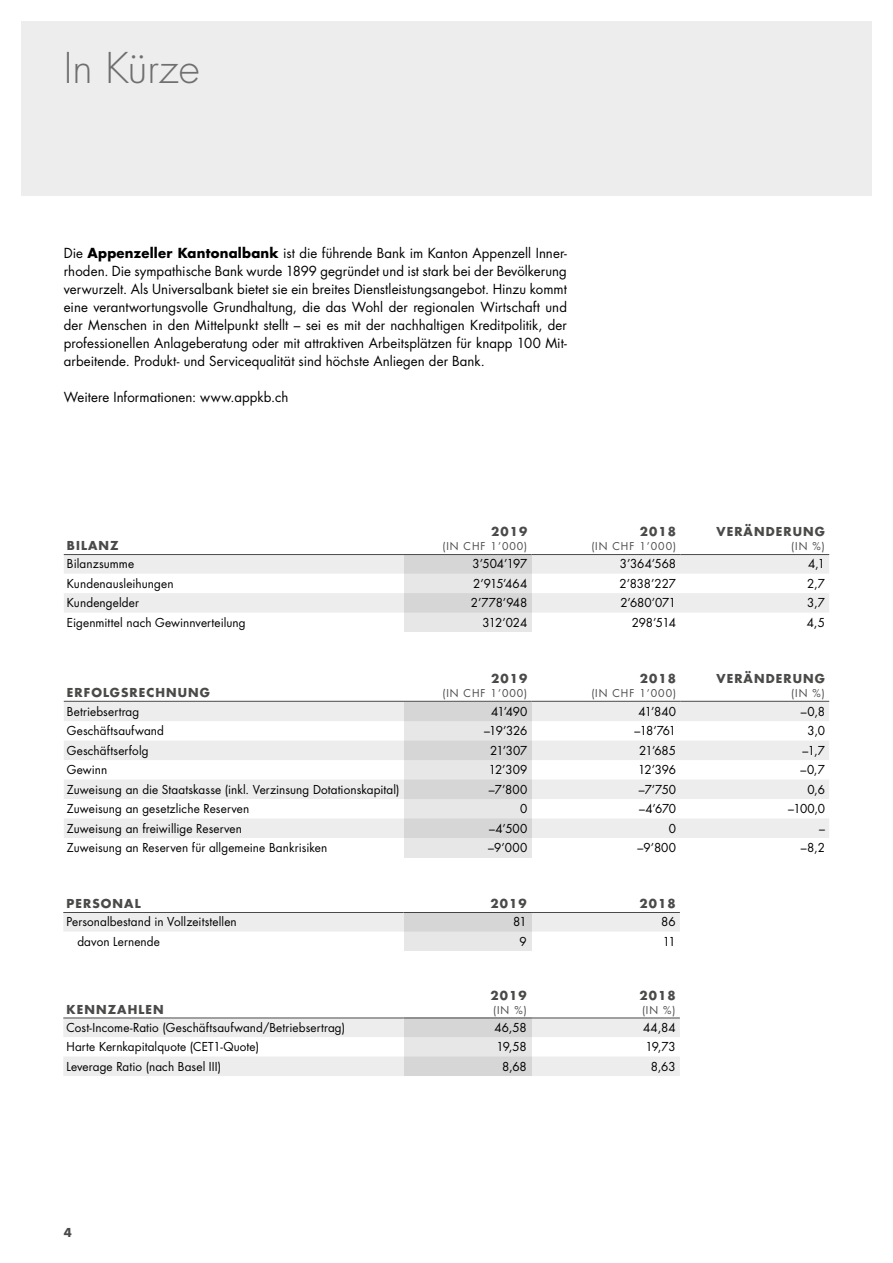
<style>
.page{position:relative;width:893px;height:1263px;background:#fff}
.page>*{position:absolute;margin:0;border:0;box-sizing:border-box;transform-origin:0 0}
.t1{font:300 41.25px "Futura LT Pro";color:#706f6f}
.t2{font:13.5px/18px "Futura LT Pro";letter-spacing:.005em;color:#000;text-align:justify}
.t3{font:12px "Futura LT Pro";letter-spacing:.005em;color:#000}
.t4{font:700 12px "Futura LT Pro";letter-spacing:.09em;color:#4a4a49}
.t5{font:10.5px "Futura LT Pro";letter-spacing:.09em;color:#4a4a49}
.s1{font-weight:700}
</style>
<div class="page">
<div style="left:21px;top:21px;width:851px;height:175px;background:#ededed"></div>
<svg style="left:64px;top:555px;width:765px;height:58px;fill:#ededed"></svg>
<hr style="left:64px;top:554px;width:340px;height:1px;background:#4a4a49">
<hr style="left:404px;top:554px;width:127px;height:1px;background:#4a4a49">
<hr style="left:531px;top:554px;width:149px;height:1px;background:#4a4a49">
<hr style="left:680px;top:554px;width:149px;height:1px;background:#4a4a49">
<div style="left:404px;top:555px;width:127px;height:77px;background:#dcdcdc"></div>
<svg style="left:64px;top:702px;width:765px;height:136px;fill:#ededed"></svg>
<hr style="left:64px;top:701px;width:340px;height:1px;background:#4a4a49">
<hr style="left:404px;top:701px;width:127px;height:1px;background:#4a4a49">
<hr style="left:531px;top:701px;width:149px;height:1px;background:#4a4a49">
<hr style="left:680px;top:701px;width:149px;height:1px;background:#4a4a49">
<div style="left:404px;top:702px;width:127px;height:155px;background:#dfdfdf"></div>
<div style="left:63px;top:913px;width:617px;height:18px;background:#ededed"></div>
<hr style="left:63px;top:912px;width:340px;height:1px;background:#4a4a49">
<hr style="left:403px;top:912px;width:128px;height:1px;background:#4a4a49">
<hr style="left:531px;top:912px;width:149px;height:1px;background:#4a4a49">
<div style="left:404px;top:912px;width:127px;height:39px;background:#dcdcdc"></div>
<svg style="left:63px;top:1018px;width:617px;height:58px"></svg>
<hr style="left:63px;top:1017px;width:340px;height:1px;background:#4a4a49">
<hr style="left:403px;top:1017px;width:128px;height:1px;background:#4a4a49">
<hr style="left:531px;top:1017px;width:149px;height:1px;background:#4a4a49">
<div style="left:404px;top:1017px;width:128px;height:59px;background:linear-gradient(to right,#dcdcdc,#dcdcdc)"></div>
<h1 class="t1" style="left:64px;top:41px;width:137px">In Kürze</h1>
<p class="t2" style="left:64px;top:244px;width:505px">Die <span class="s1">Appenzeller Kantonalbank</span> ist die führende Bank im Kanton Appenzell Inner&shy;rhoden. Die sympathische Bank wurde 1899 gegründet und ist stark bei der Bevölkerung verwurzelt. Als Universalbank bietet sie ein breites Dienstleistungsangebot. Hinzu kommt eine verantwortungsvolle Grundhaltung, die das Wohl der regionalen Wirtschaft und der Menschen in den Mittelpunkt stellt – sei es mit der nachhaltigen Kreditpolitik, der professionellen Anlageberatung oder mit attraktiven Arbeitsplätzen für knapp 100 Mit&shy;arbeitende. Produkt- und Servicequalität sind höchste Anliegen der Bank.</p>
<p class="t2" style="left:64px;top:388px;width:226px">Weitere Informationen: www.appkb.ch</p>
<p class="t4" style="left:491px;top:522px;width:38px">2019</p>
<p class="t4" style="left:640px;top:522px;width:38px">2018</p>
<p class="t4" style="left:716px;top:522px;width:110px">VERÄNDERUNG</p>
<p class="t4" style="left:67px;top:536px;width:53px">BILANZ</p>
<p class="t5" style="left:442px;top:539px;width:86px">(IN CHF 1’000)</p>
<p class="t5" style="left:591px;top:539px;width:86px">(IN CHF 1’000)</p>
<p class="t5" style="left:791px;top:539px;width:35px">(IN %)</p>
<p class="t3" style="left:67px;top:556px;width:69px">Bilanzsumme</p>
<p class="t3" style="left:473px;top:556px;width:56px">3’504’197</p>
<p class="t3" style="left:620px;top:556px;width:58px">3’364’568</p>
<p class="t3" style="left:808px;top:556px;width:18px">4,1</p>
<p class="t3" style="left:67px;top:575px;width:108px">Kundenausleihungen</p>
<p class="t3" style="left:473px;top:575px;width:56px">2’915’464</p>
<p class="t3" style="left:619px;top:575px;width:58px">2’838’227</p>
<p class="t3" style="left:807px;top:575px;width:19px">2,7</p>
<p class="t3" style="left:67px;top:595px;width:74px">Kundengelder</p>
<p class="t3" style="left:471px;top:595px;width:58px">2’778’948</p>
<p class="t3" style="left:620px;top:595px;width:57px">2’680’071</p>
<p class="t3" style="left:807px;top:595px;width:19px">3,7</p>
<p class="t3" style="left:67px;top:614px;width:180px">Eigenmittel nach Gewinnverteilung</p>
<p class="t3" style="left:483px;top:614px;width:46px">312’024</p>
<p class="t3" style="left:632px;top:614px;width:46px">298’514</p>
<p class="t3" style="left:807px;top:614px;width:20px">4,5</p>
<p class="t4" style="left:491px;top:669px;width:38px">2019</p>
<p class="t4" style="left:640px;top:669px;width:38px">2018</p>
<p class="t4" style="left:716px;top:669px;width:110px">VERÄNDERUNG</p>
<p class="t4" style="left:67px;top:683px;width:145px">ERFOLGSRECHNUNG</p>
<p class="t5" style="left:442px;top:686px;width:86px">(IN CHF 1’000)</p>
<p class="t5" style="left:591px;top:686px;width:86px">(IN CHF 1’000)</p>
<p class="t5" style="left:791px;top:686px;width:35px">(IN %)</p>
<p class="t3" style="left:67px;top:703px;width:74px">Betriebsertrag</p>
<p class="t3" style="left:491px;top:703px;width:38px">41’490</p>
<p class="t3" style="left:638px;top:703px;width:39px">41’840</p>
<p class="t3" style="left:801px;top:703px;width:25px">–0,8</p>
<p class="t3" style="left:67px;top:723px;width:99px">Geschäftsaufwand</p>
<p class="t3" style="left:484px;top:723px;width:45px">–19’326</p>
<p class="t3" style="left:634px;top:723px;width:43px">–18’761</p>
<p class="t3" style="left:808px;top:723px;width:19px">3,0</p>
<p class="t3" style="left:67px;top:742px;width:83px">Geschäftserfolg</p>
<p class="t3" style="left:490px;top:742px;width:39px">21’307</p>
<p class="t3" style="left:639px;top:742px;width:38px">21’685</p>
<p class="t3" style="left:802px;top:742px;width:24px">–1,7</p>
<p class="t3" style="left:67px;top:761px;width:42px">Gewinn</p>
<p class="t3" style="left:489px;top:761px;width:40px">12’309</p>
<p class="t3" style="left:638px;top:761px;width:39px">12’396</p>
<p class="t3" style="left:801px;top:761px;width:26px">–0,7</p>
<p class="t3" style="left:67px;top:781px;width:334px">Zuweisung an die Staatskasse (inkl. Verzinsung Dotationskapital)</p>
<p class="t3" style="left:489px;top:781px;width:40px">–7’800</p>
<p class="t3" style="left:639px;top:781px;width:39px">–7’750</p>
<p class="t3" style="left:807px;top:781px;width:19px">0,6</p>
<p class="t3" style="left:67px;top:800px;width:184px">Zuweisung an gesetzliche Reserven</p>
<p class="t3" style="left:520px;top:800px;width:9px">0</p>
<p class="t3" style="left:639px;top:800px;width:39px">–4’670</p>
<p class="t3" style="left:788px;top:800px;width:38px">–100,0</p>
<p class="t3" style="left:67px;top:820px;width:177px">Zuweisung an freiwillige Reserven</p>
<p class="t3" style="left:489px;top:820px;width:40px">–4’500</p>
<p class="t3" style="left:669px;top:820px;width:9px">0</p>
<p class="t3" style="left:819px;top:820px;width:7px">–</p>
<p class="t3" style="left:67px;top:839px;width:262px">Zuweisung an Reserven für allgemeine Bankrisiken</p>
<p class="t3" style="left:488px;top:839px;width:41px">–9’000</p>
<p class="t3" style="left:637px;top:839px;width:40px">–9’800</p>
<p class="t3" style="left:801px;top:839px;width:26px">–8,2</p>
<p class="t4" style="left:66px;top:894px;width:76px">PERSONAL</p>
<p class="t4" style="left:491px;top:894px;width:38px">2019</p>
<p class="t4" style="left:639px;top:894px;width:38px">2018</p>
<p class="t3" style="left:66px;top:914px;width:172px">Personalbestand in Vollzeitstellen</p>
<p class="t3" style="left:513px;top:914px;width:15px">81</p>
<p class="t3" style="left:661px;top:914px;width:16px">86</p>
<p class="t3" style="left:77px;top:933px;width:84px">davon Lernende</p>
<p class="t3" style="left:520px;top:933px;width:9px">9</p>
<p class="t3" style="left:663px;top:933px;width:14px">11</p>
<p class="t4" style="left:491px;top:986px;width:38px">2019</p>
<p class="t4" style="left:639px;top:986px;width:38px">2018</p>
<p class="t4" style="left:67px;top:1000px;width:99px">KENNZAHLEN</p>
<p class="t5" style="left:493px;top:1003px;width:35px">(IN %)</p>
<p class="t5" style="left:642px;top:1003px;width:35px">(IN %)</p>
<p class="t3" style="left:66px;top:1019px;width:280px">Cost-Income-Ratio (Geschäftsaufwand/Betriebsertrag)</p>
<p class="t3" style="left:495px;top:1019px;width:34px">46,58</p>
<p class="t3" style="left:643px;top:1019px;width:34px">44,84</p>
<p class="t3" style="left:67px;top:1038px;width:194px">Harte Kernkapitalquote (CET1-Quote)</p>
<p class="t3" style="left:497px;top:1038px;width:32px">19,58</p>
<p class="t3" style="left:645px;top:1038px;width:32px">19,73</p>
<p class="t3" style="left:67px;top:1058px;width:156px">Leverage Ratio (nach Basel III)</p>
<p class="t3" style="left:502px;top:1058px;width:26px">8,68</p>
<p class="t3" style="left:651px;top:1058px;width:26px">8,63</p>
<p class="t4" style="left:64px;top:1224px;width:10px">4</p>
</div>
